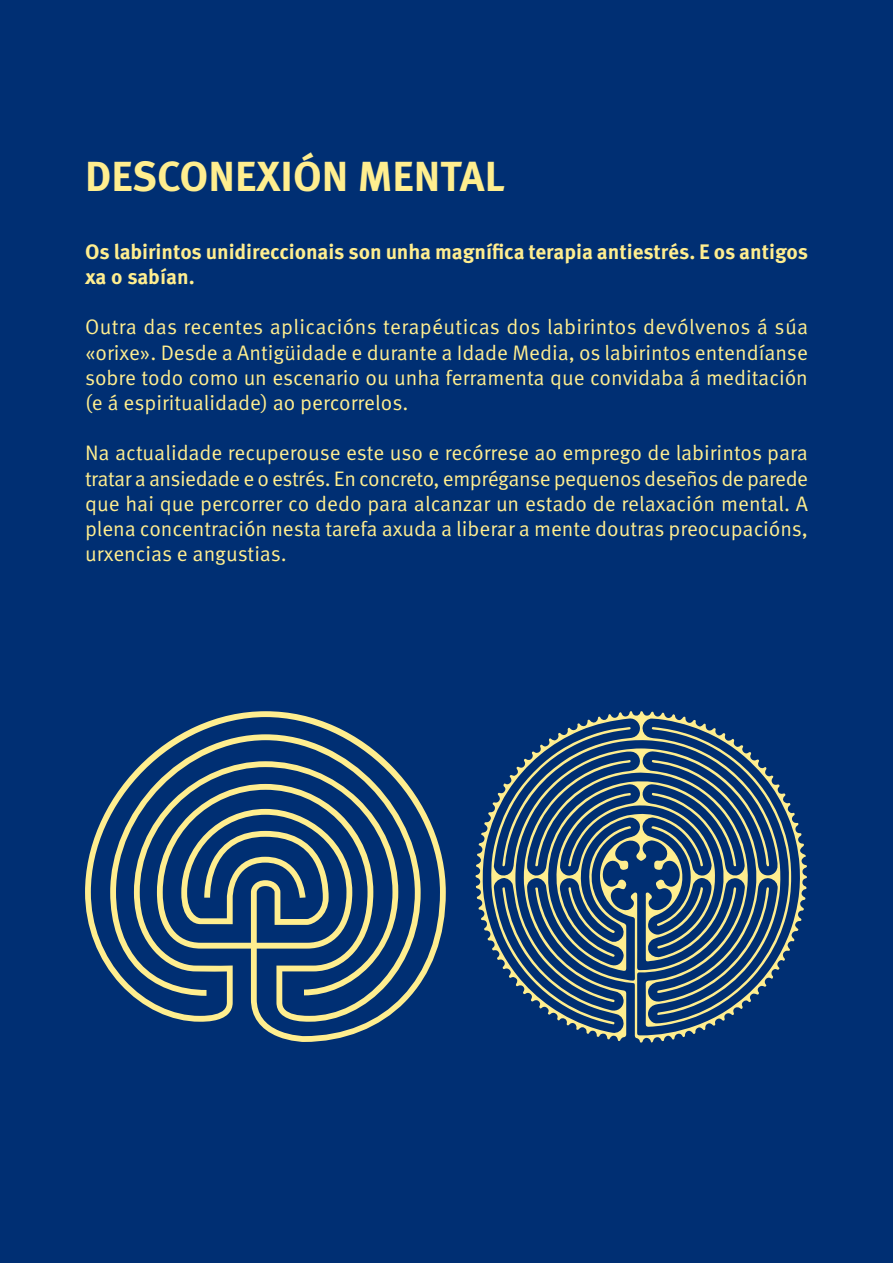
<style>
.page{position:relative;width:893px;height:1263px;background:#002f73}
.page>*{position:absolute;margin:0;border:0;box-sizing:border-box;transform-origin:0 0}
.TÍTULO_TEXTO{font:700 42px "Meta Pro";color:#ffee8f}
.TEXTO_CORRIDO{font:21px/25.2px "Meta Pro";color:#ffee8f;text-align:justify}
.TEXTO_CORRIDO-2{font:700 21px/25.2px "Meta Pro";color:#ffee8f}
</style>
<div class="page">
<svg style="left:475px;top:711px;width:332px;height:331px"></svg>
<svg style="left:85px;top:711px;width:361px;height:331px"></svg>
<p class="TÍTULO_TEXTO" style="left:85px;top:150px;width:421px">DESCONEXIÓN MENTAL</p>
<p class="TEXTO_CORRIDO-2" style="left:85px;top:240px;width:725px">Os labirintos unidireccionais son unha magnífica terapia antiestrés. E os antigos xa o sabían.</p>
<p class="TEXTO_CORRIDO" style="left:85px;top:315px;width:725px">Outra das recentes aplicacións terapéuticas dos labirintos devólvenos á súa «orixe». Desde a Antigüidade e durante a Idade Media, os labirintos entendíanse sobre todo como un escenario ou unha ferramenta que convidaba á meditación (e á espiritualidade) ao percorrelos.</p>
<p class="TEXTO_CORRIDO" style="left:85px;top:441px;width:725px">Na actualidade recuperouse este uso e recórrese ao emprego de labirintos para tratar a ansiedade e o estrés. En concreto, empréganse pequenos deseños de parede que hai que percorrer co dedo para alcanzar un estado de relaxación mental. A plena concentración nesta tarefa axuda a liberar a mente doutras preocupacións, urxencias e angustias.</p>
</div>
